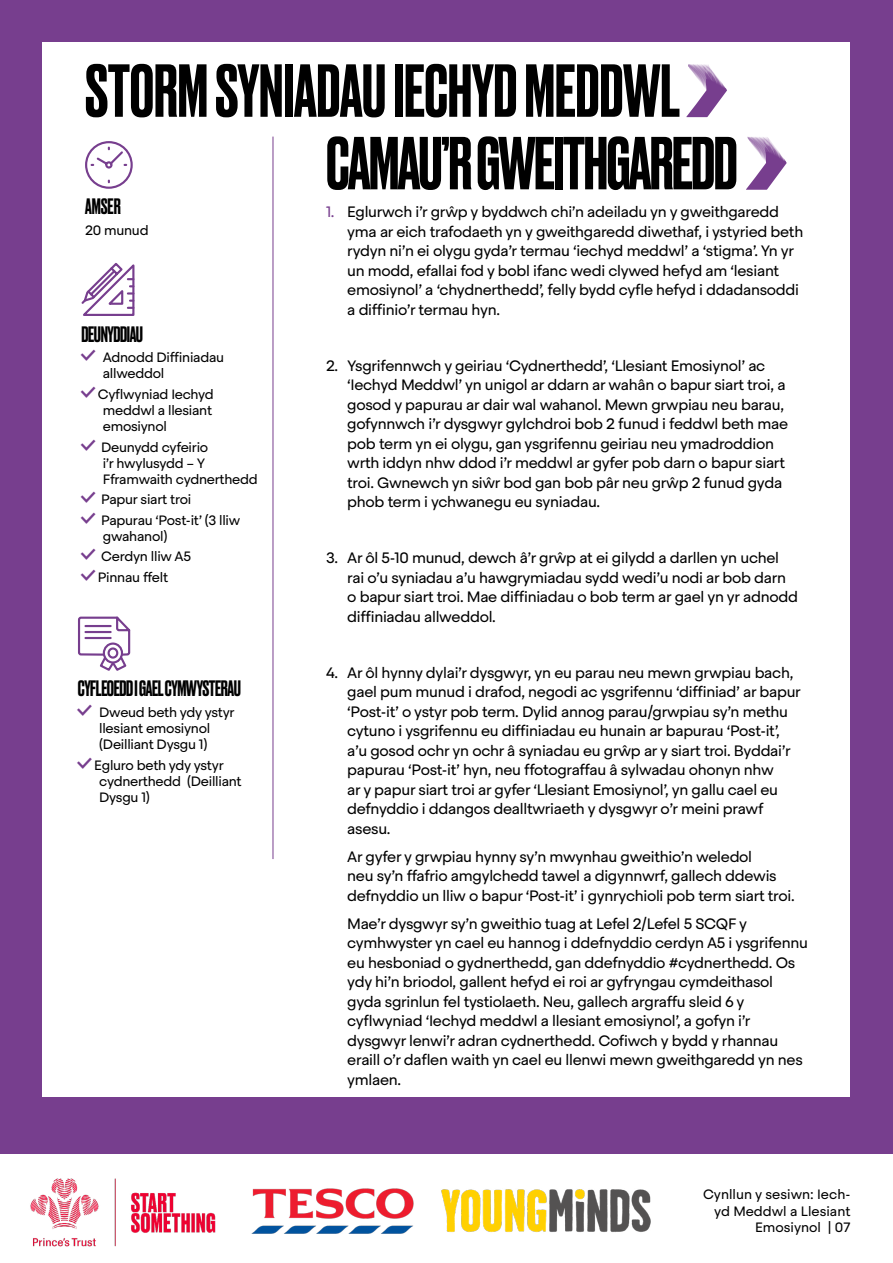
<style>
.page{position:relative;width:893px;height:1263px;background:#fff}
.page>*{position:absolute;margin:0;border:0;box-sizing:border-box;transform-origin:0 0}
.t1{font:500 70.5px/72.6px "Druk";letter-spacing:-.005em;color:#000}
.t2{font:500 21px "Druk";letter-spacing:-.02em;color:#000}
.t3{font:15px/19.5px "Steradian";letter-spacing:-.02em;color:#000}
.t4{font:13.5px/16.2px "Steradian";letter-spacing:-.02em;color:#000}
.t5{font:13.5px/16.2px "Steradian";color:#000;text-align:right}
.s1{color:#773e8e}
</style>
<div class="page">
<div style="left:0;top:0;width:893px;height:1153px;background:#773e8e"></div>
<div style="left:43px;top:43px;width:807px;height:1054px;background:#fff"></div>
<svg style="left:686px;top:64px;width:41px;height:53px"></svg>
<svg style="left:746px;top:137px;width:41px;height:53px"></svg>
<hr style="left:273px;top:137px;width:1px;height:722px;background:#773e8e">
<svg style="left:85px;top:141px;width:48px;height:48px"></svg>
<svg style="left:81px;top:263px;width:54px;height:53px"></svg>
<img style="left:251px;top:1188px;width:163px;height:46px">
<img style="left:441px;top:1189px;width:210px;height:43px">
<img style="left:30px;top:1178px;width:186px;height:69px">
<svg style="left:78px;top:616px;width:53px;height:55px"></svg>
<h1 class="t1" style="left:326px;top:51px;width:413px;text-indent:-241px">STORM SYNIADAU IECHYD MEDDWL<br>CAMAU’R GWEITHGAREDD</h1>
<p class="t3" style="left:347px;top:202px;width:458px;text-indent:-21px"><span class="s1">1.</span> Eglurwch i’r grŵp y byddwch chi’n adeiladu yn y gweithgaredd yma ar eich trafodaeth yn y gweithgaredd diwethaf, i ystyried beth rydyn ni’n ei olygu gyda’r termau ‘iechyd meddwl’ a ‘stigma’. Yn yr un modd, efallai fod y bobl ifanc wedi clywed hefyd am ‘lesiant emosiynol’ a ‘chydnerthedd’, felly bydd cyfle hefyd i ddadansoddi a diffinio’r termau hyn.</p>
<h2 class="t2" style="left:85px;top:192px;width:37px">AMSER</h2>
<p class="t4" style="left:85px;top:222px;width:65px">20 munud</p>
<h2 class="t2" style="left:81px;top:319px;width:63px">DEUNYDDIAU</h2>
<p class="t4" style="left:103px;top:349px;width:123px">Adnodd Diffiniadau allweddol</p>
<p class="t4" style="left:103px;top:386px;width:113px;text-indent:-5px">Cyflwyniad Iechyd meddwl a llesiant emosiynol</p>
<p class="t4" style="left:101px;top:439px;width:158px">Deunydd cyfeirio<br>i’r hwylusydd – Y<br>Fframwaith cydnerthedd</p>
<p class="t4" style="left:101px;top:489px;width:141px;line-height:20.4px">Papur siart troi<br>Papurau ‘Post-it’ (3 lliw</p>
<p class="t4" style="left:98px;top:526px;width:95px;line-height:20.4px;text-indent:5px">gwahanol)<br>Cerdyn lliw A5<br>Pinnau ffelt</p>
<h2 class="t2" style="left:78px;top:674px;width:164px">CYFLEOEDD I GAEL CYMWYSTERAU</h2>
<p class="t4" style="left:99px;top:704px;width:137px">Dweud beth ydy ystyr llesiant emosiynol (Deilliant Dysgu 1)</p>
<p class="t4" style="left:99px;top:757px;width:144px;text-indent:-5px">Egluro beth ydy ystyr cydnerthedd (Deilliant<br>Dysgu 1)</p>
<p class="t3" style="left:347px;top:356px;width:442px;text-indent:-21px">2. Ysgrifennwch y geiriau ‘Cydnerthedd’, ‘Llesiant Emosiynol’ ac ‘Iechyd Meddwl’ yn unigol ar ddarn ar wahân o bapur siart troi, a gosod y papurau ar dair wal wahanol. Mewn grwpiau neu barau, gofynnwch i’r dysgwyr gylchdroi bob 2 funud i feddwl beth mae pob term yn ei olygu, gan ysgrifennu geiriau neu ymadroddion wrth iddyn nhw ddod i’r meddwl ar gyfer pob darn o bapur siart troi. Gwnewch yn siŵr bod gan bob pâr neu grŵp 2 funud gyda phob term i ychwanegu eu syniadau.</p>
<p class="t3" style="left:347px;top:548px;width:452px;text-indent:-21px">3. Ar ôl 5-10 munud, dewch â’r grŵp at ei gilydd a darllen yn uchel rai o’u syniadau a’u hawgrymiadau sydd wedi’u nodi ar bob darn o bapur siart troi. Mae diffiniadau o bob term ar gael yn yr adnodd diffiniadau allweddol.</p>
<p class="t3" style="left:347px;top:663px;width:455px;text-indent:-21px">4. Ar ôl hynny dylai’r dysgwyr, yn eu parau neu mewn grwpiau bach, gael pum munud i drafod, negodi ac ysgrifennu ‘diffiniad’ ar bapur ‘Post-it’ o ystyr pob term. Dylid annog parau/grwpiau sy’n methu cytuno i ysgrifennu eu diffiniadau eu hunain ar bapurau ‘Post-it’, a’u gosod ochr yn ochr â syniadau eu grŵp ar y siart troi. Byddai’r papurau ‘Post-it’ hyn, neu ffotograffau â sylwadau ohonyn nhw<br>ar y papur siart troi ar gyfer ‘Llesiant Emosiynol’, yn gallu cael eu defnyddio i ddangos dealltwriaeth y dysgwyr o’r meini prawf asesu.</p>
<p class="t3" style="left:347px;top:847px;width:449px">Ar gyfer y grwpiau hynny sy’n mwynhau gweithio’n weledol<br>neu sy’n ffafrio amgylchedd tawel a digynnwrf, gallech ddewis defnyddio un lliw o bapur ‘Post-it’ i gynrychioli pob term siart troi.</p>
<p class="t3" style="left:347px;top:914px;width:462px">Mae’r dysgwyr sy’n gweithio tuag at Lefel 2/Lefel 5 SCQF y cymhwyster yn cael eu hannog i ddefnyddio cerdyn A5 i ysgrifennu eu hesboniad o gydnerthedd, gan ddefnyddio #cydnerthedd. Os ydy hi’n briodol, gallent hefyd ei roi ar gyfryngau cymdeithasol gyda sgrinlun fel tystiolaeth. Neu, gallech argraffu sleid 6 y cyflwyniad ‘Iechyd meddwl a llesiant emosiynol’, a gofyn i’r dysgwyr lenwi’r adran cydnerthedd. Cofiwch y bydd y rhannau eraill o’r daflen waith yn cael eu llenwi mewn gweithgaredd yn nes ymlaen.</p>
<p class="t5" style="left:703px;top:1186px;width:149px">Cynllun y sesiwn: Iech&shy;yd Meddwl a Llesiant<br>Emosiynol | 07</p>
</div>
